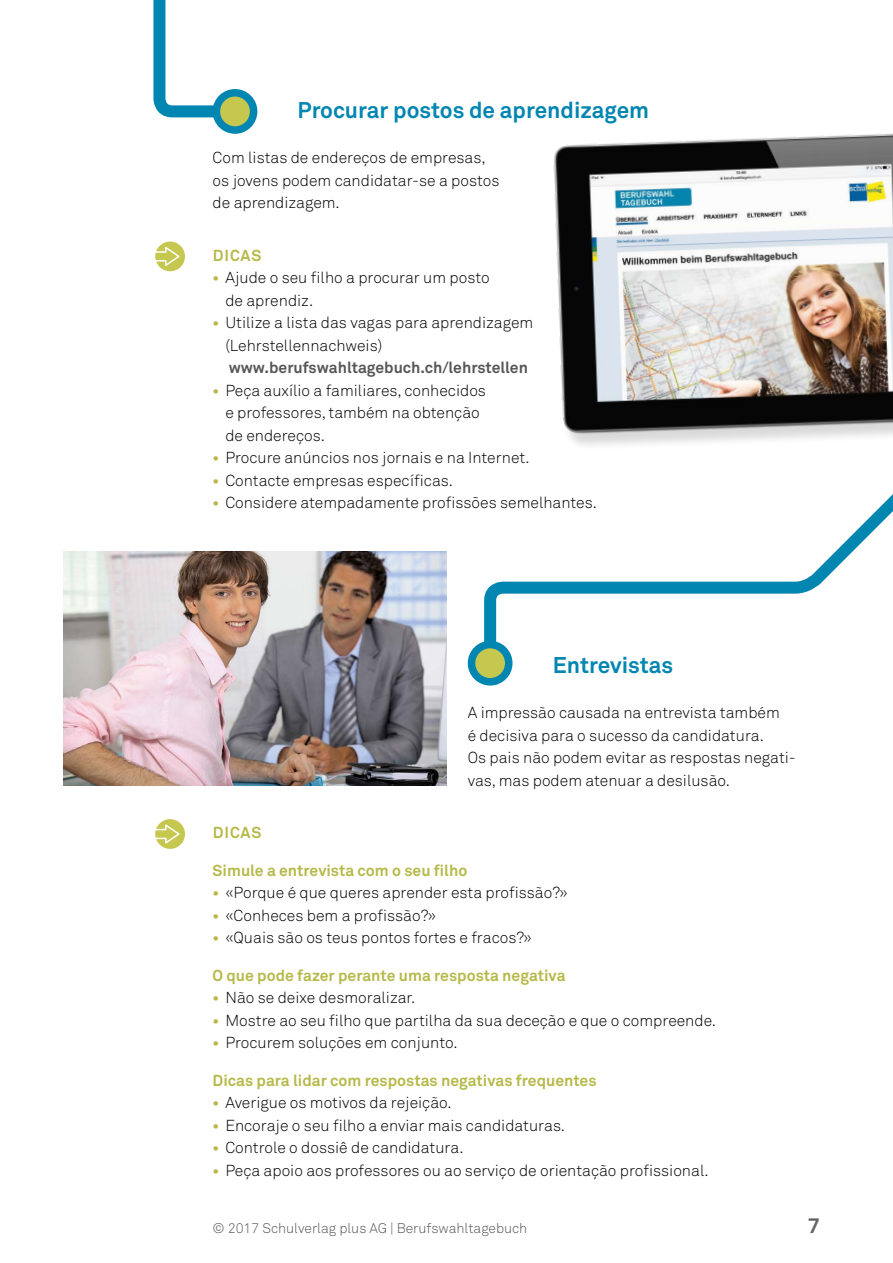
<style>
.page{position:relative;width:893px;height:1263px;background:#fff}
.page>*{position:absolute;margin:0;border:0;box-sizing:border-box;transform-origin:0 0}
.t1{font:700 22.5px "Akkurat Pro";color:#0086b1}
.t2{font:700 21px "Akkurat Pro";color:#636362}
.t3{font:300 15.75px/22.5px "Akkurat Pro";color:#000}
.t4{font:700 15.75px "Akkurat Pro";color:#b6b949}
.t5{font:700 15.75px "Akkurat Pro";color:#565656}
.t6{font:300 13.8px "Akkurat Pro";color:#565656}
.s1{font-weight:700;color:#b6b949}
</style>
<div class="page">
<div style="left:554px;top:137px;width:339px;height:315px;background:#000;opacity:.15"></div>
<img style="left:553px;top:133px;width:340px;height:306px">
<svg style="left:153px;top:0;width:101px;height:123px"></svg>
<div style="left:216px;top:93px;width:38px;height:37px;background:#c5c74e;border-radius:50%"></div>
<div style="left:213px;top:89px;width:44px;height:45px;border:8px solid #0086b1;border-radius:50%"></div>
<img style="left:64px;top:552px;width:382px;height:233px">
<svg style="left:479px;top:494px;width:414px;height:188px"></svg>
<div style="left:471px;top:644px;width:38px;height:38px;background:#c5c74e;border-radius:50%"></div>
<div style="left:468px;top:641px;width:44px;height:44px;border:8px solid #0086b1;border-radius:50%"></div>
<svg style="left:155px;top:242px;width:30px;height:29px"></svg>
<svg style="left:155px;top:819px;width:30px;height:30px"></svg>
<h1 class="t1" style="left:298px;top:96px;width:353px">Procurar postos de aprendizagem</h1>
<p class="t3" style="left:213px;top:146px;width:288px">Com listas de endereços de empresas, os jovens podem candidatar-se a postos de aprendizagem.</p>
<p class="t4" style="left:213px;top:245px;width:50px">DICAS</p>
<p class="t3" style="left:225px;top:266px;width:266px;text-indent:-13px"><span class="s1">•</span> Ajude o seu filho a procurar um posto de aprendiz.</p>
<p class="t3" style="left:225px;top:311px;width:309px;text-indent:-13px"><span class="s1">•</span> Utilize a lista das vagas para aprendizagem (Lehrstellennachweis)</p>
<p class="t5" style="left:229px;top:358px;width:301px">www.berufswahltagebuch.ch/lehrstellen</p>
<p class="t3" style="left:225px;top:379px;width:262px;text-indent:-13px"><span class="s1">•</span> Peça auxílio a familiares, conhecidos e professores, também na obtenção de endereços.</p>
<p class="t3" style="left:213px;top:446px;width:319px"><span class="s1">•</span> Procure anúncios nos jornais e na Internet.</p>
<p class="t3" style="left:213px;top:469px;width:242px"><span class="s1">•</span> Contacte empresas específicas.</p>
<p class="t3" style="left:213px;top:491px;width:386px"><span class="s1">•</span> Considere atempadamente profissões semelhantes.</p>
<h1 class="t1" style="left:553px;top:651px;width:122px">Entrevistas</h1>
<p class="t3" style="left:468px;top:701px;width:330px">A impressão causada na entrevista também<br>é decisiva para o sucesso da candidatura.<br>Os pais não podem evitar as respostas negati&shy;vas, mas podem atenuar a desilusão.</p>
<p class="t4" style="left:213px;top:823px;width:50px">DICAS</p>
<p class="t4" style="left:213px;top:860px;width:256px">Simule a entrevista com o seu filho</p>
<p class="t3" style="left:213px;top:881px;width:357px"><span class="s1">•</span> «Porque é que queres aprender esta profissão?»</p>
<p class="t3" style="left:213px;top:904px;width:225px"><span class="s1">•</span> «Conheces bem a profissão?»</p>
<p class="t3" style="left:213px;top:926px;width:321px"><span class="s1">•</span> «Quais são os teus pontos fortes e fracos?»</p>
<p class="t4" style="left:213px;top:965px;width:354px">O que pode fazer perante uma resposta negativa</p>
<p class="t3" style="left:213px;top:986px;width:204px"><span class="s1">•</span> Não se deixe desmoralizar.</p>
<p class="t3" style="left:213px;top:1009px;width:505px"><span class="s1">•</span> Mostre ao seu filho que partilha da sua deceção e que o compreende.</p>
<p class="t3" style="left:213px;top:1031px;width:246px"><span class="s1">•</span> Procurem soluções em conjunto.</p>
<p class="t4" style="left:213px;top:1070px;width:385px">Dicas para lidar com respostas negativas frequentes</p>
<p class="t3" style="left:213px;top:1091px;width:241px"><span class="s1">•</span> Averigue os motivos da rejeição.</p>
<p class="t3" style="left:213px;top:1114px;width:354px"><span class="s1">•</span> Encoraje o seu filho a enviar mais candidaturas.</p>
<p class="t3" style="left:213px;top:1136px;width:253px"><span class="s1">•</span> Controle o dossiê de candidatura.</p>
<p class="t3" style="left:213px;top:1159px;width:498px"><span class="s1">•</span> Peça apoio aos professores ou ao serviço de orientação profissional.</p>
<p class="t6" style="left:213px;top:1220px;width:316px">© 2017 Schulverlag plus AG | Berufswahltagebuch</p>
<h2 class="t2" style="left:808px;top:1213px;width:13px">7</h2>
</div>
